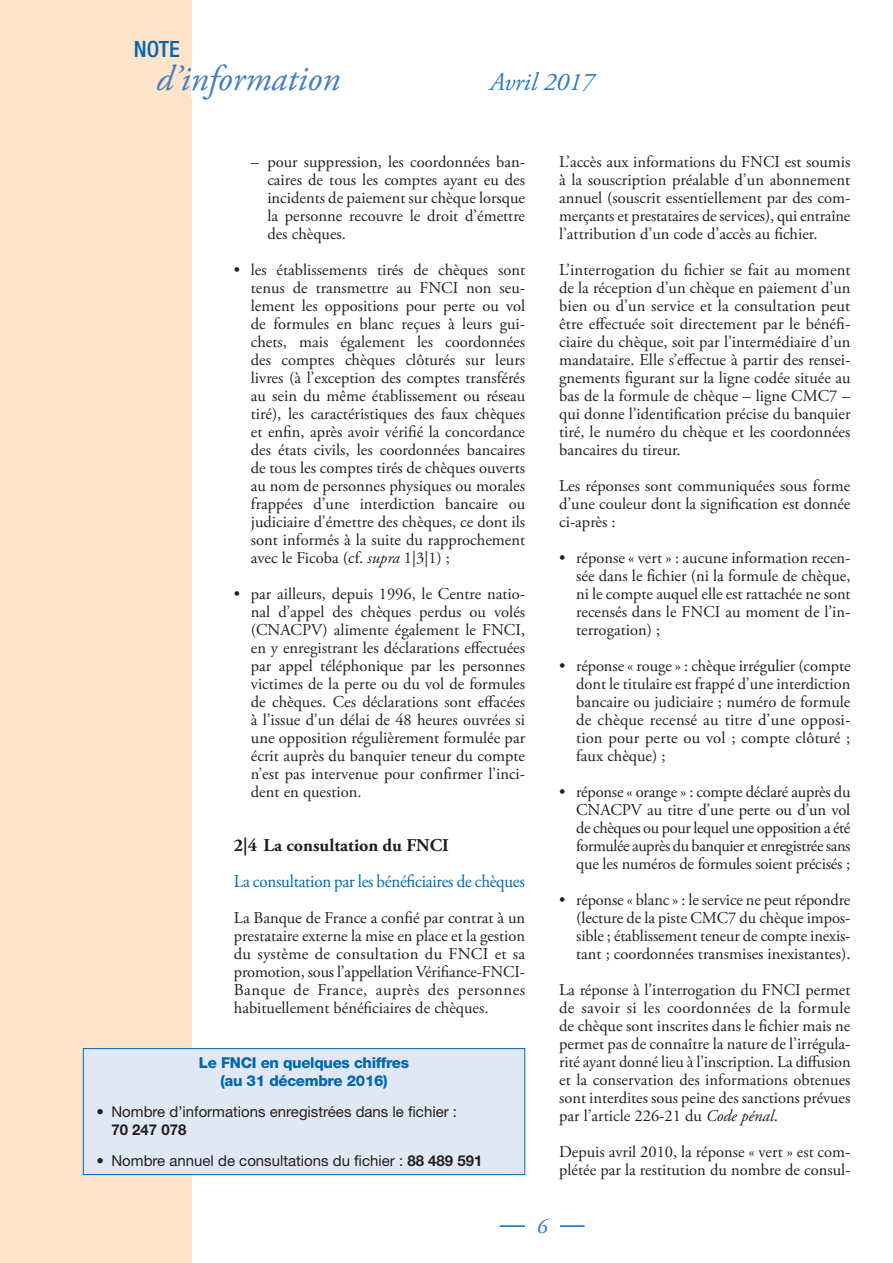
<style>
.page{position:relative;width:893px;height:1263px;background:#fff}
.page>*{position:absolute;margin:0;border:0;box-sizing:border-box;transform-origin:0 0}
.t1{font:italic 36px "Adobe Garamond Pro";color:#437ec1}
.t2{font:italic 25.5px "Adobe Garamond Pro";color:#2b79be}
.t3{font:500 condensed 22.5px "Helvetica Neue LT Std";color:#0166b3}
.t4{font:italic 21px "Adobe Garamond Pro";color:#2b79be}
.t5{font:18px "Adobe Garamond Pro";letter-spacing:-.015em;color:#0166b3;scale:.94 1}
.t6{font:700 18px "Adobe Garamond Pro";color:#231f20}
.t7{font:16.5px/18px "Adobe Garamond Pro";color:#231f20;text-align:justify}
.t8{font:15px "Helvetica Neue LT Std";color:#231f20}
.t9{font:800 15px/18px "Helvetica Neue LT Std";letter-spacing:-.02em;color:#0166b3;text-align:center}
.t10{font:700 15px "Helvetica Neue LT Std";color:#231f20}
.s1{font-style:italic}
.s2{font-weight:700}
</style>
<div class="page">
<div style="left:0;top:0;width:191px;height:1263px;background:#fee5ca"></div>
<hr style="left:500px;top:1225px;width:85px;height:2px;background:#0166b3">
<div style="left:525px;top:1218px;width:34px;height:15px;background:#fff"></div>
<div style="left:83px;top:1048px;width:442px;height:126px;background:#e1e8f5"></div>
<div style="left:83px;top:1048px;width:442px;height:127px;border:1px solid #0166b3"></div>
<h3 class="t3" style="left:134px;top:36px;width:47px">NOTE</h3>
<h1 class="t1" style="left:156px;top:57px;width:185px">d’information</h1>
<h2 class="t2" style="left:490px;top:66px;width:106px">Avril 2017</h2>
<p class="t7" style="left:267px;top:153px;width:259px;text-indent:-16px">– pour suppression, les coordonnées ban&shy;caires de tous les comptes ayant eu des incidents de paiement sur chèque lorsque la personne recouvre le droit d’émettre des chèques.</p>
<p class="t7" style="left:251px;top:261px;width:276px;text-indent:-17px">• les établissements tirés de chèques sont tenus de transmettre au FNCI non seu&shy;lement les oppositions pour perte ou vol de formules en blanc reçues à leurs gui&shy;chets, mais également les coordonnées des comptes chèques clôturés sur leurs livres (à l’exception des comptes transférés au sein du même établissement ou réseau tiré), les caractéristiques des faux chèques et enfin, après avoir vérifié la concordance des états civils, les coordonnées bancaires de tous les comptes tirés de chèques ouverts au nom de personnes physiques ou morales frappées d’une interdiction bancaire ou judiciaire d’émettre des chèques, ce dont ils sont informés à la suite du rapprochement avec le Ficoba (cf. <span class="s1">supra</span> 1|3|1) ;</p>
<p class="t7" style="left:251px;top:585px;width:276px;text-indent:-17px">• par ailleurs, depuis 1996, le Centre natio&shy;nal d’appel des chèques perdus ou volés (CNACPV) alimente également le FNCI, en y enregistrant les déclarations effectuées par appel téléphonique par les personnes victimes de la perte ou du vol de formules de chèques. Ces déclarations sont effacées à l’issue d’un délai de 48 heures ouvrées si une opposition régulièrement formulée par écrit auprès du banquier teneur du compte n’est pas intervenue pour confirmer l’inci&shy;dent en question.</p>
<p class="t6" style="left:234px;top:835px;width:216px">2|4 La consultation du FNCI</p>
<p class="t5" style="left:234px;top:870px;width:311px">La consultation par les bénéficiaires de chèques</p>
<p class="t7" style="left:234px;top:909px;width:293px">La Banque de France a confié par contrat à un prestataire externe la mise en place et la gestion du système de consultation du FNCI et sa promotion, sous l’appellation Vérifiance‑FNCI-Banque de France, auprès des personnes habituellement bénéficiaires de chèques.</p>
<p class="t9" style="left:199px;top:1054px;width:212px">Le FNCI en quelques chiffres (au 31 décembre 2016)</p>
<p class="t8" style="left:96px;top:1103px;width:362px">• Nombre d’informations enregistrées dans le fichier :</p>
<p class="t10" style="left:111px;top:1120px;width:77px">70 247 078</p>
<p class="t8" style="left:96px;top:1151px;width:387px">• Nombre annuel de consultations du fichier : <span class="s2">88 489 591</span></p>
<p class="t7" style="left:559px;top:153px;width:293px">L’accès aux informations du FNCI est soumis à la souscription préalable d’un abonnement annuel (souscrit essentiellement par des com&shy;merçants et prestataires de services), qui entraîne l’attribution d’un code d’accès au fichier.</p>
<p class="t7" style="left:559px;top:261px;width:293px">L’interrogation du fichier se fait au moment de la réception d’un chèque en paiement d’un bien ou d’un service et la consultation peut être effectuée soit directement par le bénéfi&shy;ciaire du chèque, soit par l’intermédiaire d’un mandataire. Elle s’effectue à partir des rensei&shy;gnements figurant sur la ligne codée située au bas de la formule de chèque – ligne CMC7 – qui donne l’identification précise du banquier tiré, le numéro du chèque et les coordonnées bancaires du tireur.</p>
<p class="t7" style="left:559px;top:477px;width:293px">Les réponses sont communiquées sous forme d’une couleur dont la signification est donnée ci-après :</p>
<p class="t7" style="left:576px;top:549px;width:276px;text-indent:-17px">• réponse « vert » : aucune information recen&shy;sée dans le fichier (ni la formule de chèque, ni le compte auquel elle est rattachée ne sont recensés dans le FNCI au moment de l’in&shy;terrogation) ;</p>
<p class="t7" style="left:576px;top:657px;width:276px;text-indent:-17px">• réponse « rouge » : chèque irrégulier (compte dont le titulaire est frappé d’une interdiction bancaire ou judiciaire ; numéro de formule de chèque recensé au titre d’une opposi&shy;tion pour perte ou vol ; compte clôturé ; faux chèque) ;</p>
<p class="t7" style="left:576px;top:783px;width:276px;text-indent:-17px">• réponse « orange » : compte déclaré auprès du CNACPV au titre d’une perte ou d’un vol de chèques ou pour lequel une opposition a été formulée auprès du banquier et enregistrée sans que les numéros de formules soient précisés ;</p>
<p class="t7" style="left:576px;top:891px;width:276px;text-indent:-17px">• réponse « blanc » : le service ne peut répondre (lecture de la piste CMC7 du chèque impos&shy;sible ; établissement teneur de compte inexis&shy;tant ; coordonnées transmises inexistantes).</p>
<p class="t7" style="left:559px;top:981px;width:293px">La réponse à l’interrogation du FNCI permet de savoir si les coordonnées de la formule de chèque sont inscrites dans le fichier mais ne permet pas de connaître la nature de l’irrégula&shy;rité ayant donné lieu à l’inscription. La diffusion et la conservation des informations obtenues sont interdites sous peine des sanctions prévues par l’article 226-21 du <span class="s1">Code pénal</span>.</p>
<p class="t7" style="left:559px;top:1143px;width:293px">Depuis avril 2010, la réponse « vert » est com&shy;plétée par la restitution du nombre de consul-</p>
<p class="t4" style="left:537px;top:1214px;width:12px">6</p>
</div>
